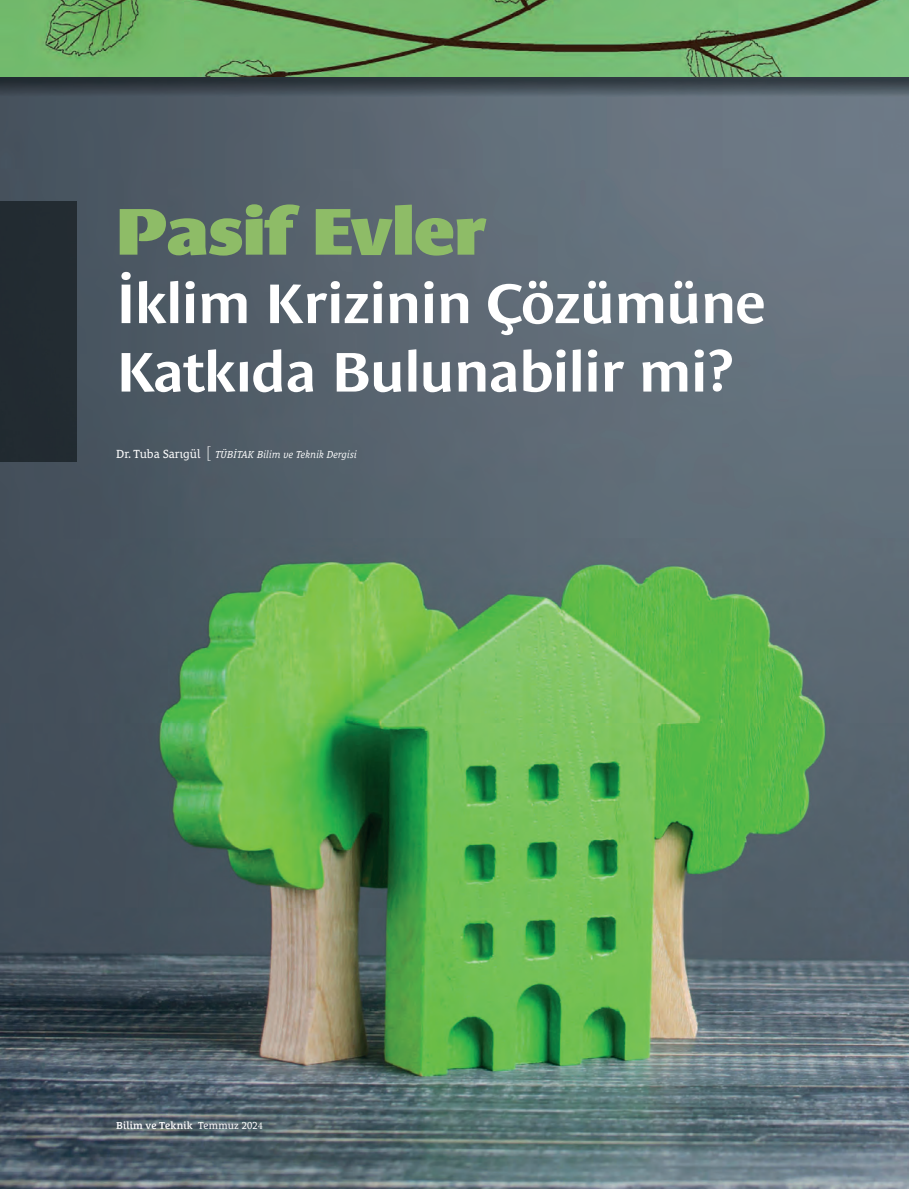
<style>
.page{position:relative;width:909px;height:1189px;background:#fff}
.page>*{position:absolute;margin:0;border:0;box-sizing:border-box;transform-origin:0 0}
.t1{font:900 67.5px "Le Monde Sans Pro";letter-spacing:-.01em;color:#8ebc67}
.t2{font:600 expanded 57px/68.4px "Le Monde Sans Pro";letter-spacing:-.01em;color:#fff}
.t3{font:italic 10.35px "Le Monde Courrier Pro";color:#fff}
.t4{font:600 10.35px "Le Monde Courrier Pro";letter-spacing:.01em;color:#fff}
.s1{font-style:normal;font-size:12px}
.s2{font-family:"Le Monde Sans Pro";font-weight:300;font-style:normal;font-stretch:expanded;font-size:16.2px}
.s3{font-weight:400}
.s4{font-family:"Minion Pro";font-weight:400}
</style>
<div class="page">
<img style="left:0;top:96px;width:908px;height:1092px">
<img style="left:0;top:0;width:908px;height:96px">
<div style="left:0;top:201px;width:76px;height:260px;background:#222b31"></div>
<h1 class="t1" style="left:116px;top:203px;width:372px">Pasif Evler</h1>
<h2 class="t2" style="left:116px;top:273px;width:651px">İklim Krizinin Çözümüne<br>Katkıda Bulunabilir mi?</h2>
<p class="t3" style="left:116px;top:450px;width:242px"><span class="s1">Dr. Tuba Sarıgül</span> <span class="s2">[</span> TÜBİTAK Bilim ve Teknik Dergisi</p>
<p class="t4" style="left:116px;top:1116px;width:148px">Bilim ve Teknik <span class="s3">Temmuz 202</span><span class="s4">4</span></p>
</div>
